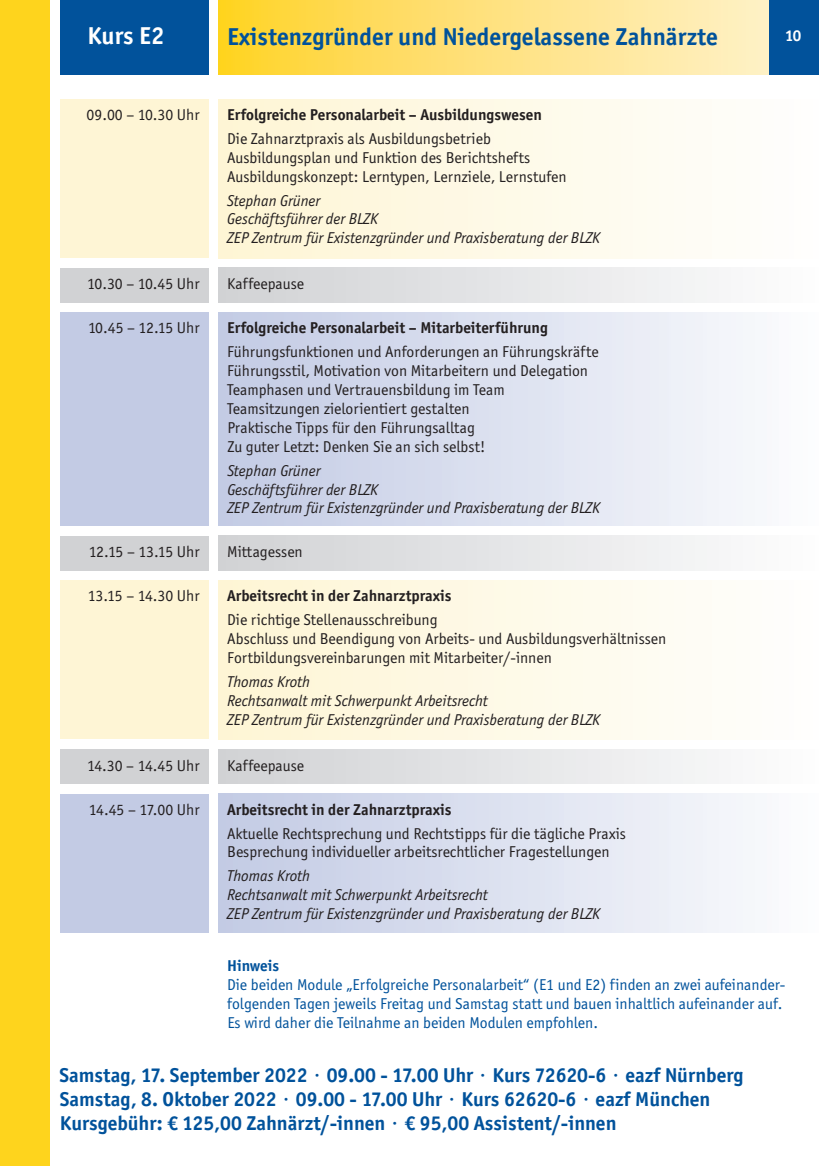
<style>
.page{position:relative;width:819px;height:1166px;background:#fff}
.page>*{position:absolute;margin:0;border:0;box-sizing:border-box;transform-origin:0 0}
.t1{font:700 24.5px "Officina San ITC";color:#01529b}
.t2{font:700 24.5px "Officina San ITC";color:#fff}
.t3{font:700 20.12px/24.2px "Officina San ITC";color:#01529b}
.t4{font:15.75px/18.9px "Officina San ITC";color:#231f20}
.t5{font:italic 15.75px/18.9px "Officina San ITC";color:#231f20}
.t6{font:15.75px/18.9px "Officina San ITC";color:#01529b}
.t7{font:700 15.75px "Officina San ITC";color:#231f20}
.t8{font:700 15.75px "Officina San ITC";color:#01529b}
.t9{font:700 15.75px "Officina San ITC";color:#fff}
</style>
<div class="page">
<div style="left:0;top:0;width:50px;height:1166px;background:#fed41d"></div>
<div style="left:218px;top:0;width:601px;height:74px;background:linear-gradient(to right,#ffd32b,#fff4da)"></div>
<div style="left:60px;top:0;width:148px;height:74px;background:#01529b"></div>
<div style="left:218px;top:313px;width:601px;height:213px;background:linear-gradient(to right,#c2cae4,#fcfdfe)"></div>
<div style="left:60px;top:313px;width:148px;height:213px;background:#c3cbe4"></div>
<div style="left:60px;top:536px;width:148px;height:34px;background:#d1d2d4"></div>
<div style="left:218px;top:536px;width:601px;height:34px;background:linear-gradient(to right,#d0d1d4,#fdfdfd)"></div>
<div style="left:60px;top:580px;width:148px;height:159px;background:#fef5d5"></div>
<div style="left:218px;top:580px;width:601px;height:159px;background:linear-gradient(to right,#fef5d4,#fefefd)"></div>
<div style="left:60px;top:99px;width:148px;height:159px;background:#fef5d5"></div>
<div style="left:218px;top:99px;width:601px;height:159px;background:linear-gradient(to right,#fef5d4,#fefefd)"></div>
<div style="left:60px;top:268px;width:148px;height:35px;background:#d1d2d4"></div>
<div style="left:218px;top:268px;width:601px;height:35px;background:linear-gradient(to right,#d0d1d4,#fdfdfd)"></div>
<div style="left:769px;top:0;width:50px;height:74px;background:#01529b"></div>
<div style="left:218px;top:794px;width:601px;height:139px;background:linear-gradient(to right,#c2cae4,#fcfdfe)"></div>
<div style="left:60px;top:794px;width:148px;height:139px;background:#c3cbe4"></div>
<div style="left:60px;top:749px;width:148px;height:35px;background:#d1d2d4"></div>
<div style="left:218px;top:749px;width:601px;height:35px;background:linear-gradient(to right,#d0d1d4,#fdfdfd)"></div>
<h1 class="t2" style="left:88px;top:27px;width:78px">Kurs E2</h1>
<h1 class="t1" style="left:227px;top:28px;width:492px">Existenzgründer und Niedergelassene Zahnärzte</h1>
<p class="t9" style="left:785px;top:31px;width:18px">10</p>
<p class="t4" style="left:87px;top:105px;width:115px">09.00 – 10.30 Uhr</p>
<p class="t7" style="left:227px;top:109px;width:316px">Erfolgreiche Personalarbeit – Ausbildungswesen</p>
<p class="t4" style="left:227px;top:129px;width:341px">Die Zahnarztpraxis als Ausbildungsbetrieb<br>Ausbildungsplan und Funktion des Berichtshefts<br>Ausbildungskonzept: Lerntypen, Lernziele, Lernstufen</p>
<p class="t5" style="left:227px;top:191px;width:374px">Stephan Grüner<br>Geschäftsführer der BLZK<br>ZEP Zentrum für Existenzgründer und Praxisberatung der BLZK</p>
<p class="t4" style="left:87px;top:275px;width:114px">10.30 – 10.45 Uhr</p>
<p class="t4" style="left:227px;top:275px;width:79px">Kaffeepause</p>
<p class="t4" style="left:88px;top:318px;width:113px">10.45 – 12.15 Uhr</p>
<p class="t7" style="left:227px;top:322px;width:322px">Erfolgreiche Personalarbeit – Mitarbeiterführung</p>
<p class="t4" style="left:227px;top:342px;width:373px">Führungsfunktionen und Anforderungen an Führungskräfte Führungsstil, Motivation von Mitarbeitern und Delegation Teamphasen und Vertrauensbildung im Team Teamsitzungen zielorientiert gestalten<br>Praktische Tipps für den Führungsalltag<br>Zu guter Letzt: Denken Sie an sich selbst!</p>
<p class="t5" style="left:227px;top:461px;width:374px">Stephan Grüner<br>Geschäftsführer der BLZK<br>ZEP Zentrum für Existenzgründer und Praxisberatung der BLZK</p>
<p class="t4" style="left:89px;top:542px;width:112px">12.15 – 13.15 Uhr</p>
<p class="t4" style="left:227px;top:542px;width:77px">Mittagessen</p>
<p class="t4" style="left:88px;top:586px;width:113px">13.15 – 14.30 Uhr</p>
<p class="t7" style="left:227px;top:590px;width:226px">Arbeitsrecht in der Zahnarztpraxis</p>
<p class="t4" style="left:227px;top:610px;width:441px">Die richtige Stellenausschreibung<br>Abschluss und Beendigung von Arbeits- und Ausbildungsverhältnissen<br>Fortbildungsvereinbarungen mit Mitarbeiter/-innen</p>
<p class="t5" style="left:227px;top:672px;width:374px">Thomas Kroth<br>Rechtsanwalt mit Schwerpunkt Arbeitsrecht<br>ZEP Zentrum für Existenzgründer und Praxisberatung der BLZK</p>
<p class="t4" style="left:87px;top:756px;width:114px">14.30 – 14.45 Uhr</p>
<p class="t4" style="left:227px;top:756px;width:79px">Kaffeepause</p>
<p class="t4" style="left:89px;top:800px;width:112px">14.45 – 17.00 Uhr</p>
<p class="t7" style="left:227px;top:804px;width:226px">Arbeitsrecht in der Zahnarztpraxis</p>
<p class="t4" style="left:227px;top:823px;width:400px">Aktuelle Rechtsprechung und Rechtstipps für die tägliche Praxis<br>Besprechung individueller arbeitsrechtlicher Fragestellungen</p>
<p class="t5" style="left:227px;top:866px;width:374px">Thomas Kroth<br>Rechtsanwalt mit Schwerpunkt Arbeitsrecht<br>ZEP Zentrum für Existenzgründer und Praxisberatung der BLZK</p>
<p class="t8" style="left:227px;top:960px;width:54px">Hinweis</p>
<p class="t6" style="left:227px;top:975px;width:559px">Die beiden Module „Erfolgreiche Personalarbeit“ (E1 und E2) finden an zwei aufeinander&shy;folgenden Tagen jeweils Freitag und Samstag statt und bauen inhaltlich aufeinander auf.<br>Es wird daher die Teilnahme an beiden Modulen empfohlen.</p>
<p class="t3" style="left:60px;top:1065px;width:685px">Samstag, 17. September 2022 · 09.00 - 17.00 Uhr · Kurs 72620-6 · eazf Nürnberg<br>Samstag, 8. Oktober 2022 · 09.00 - 17.00 Uhr · Kurs 62620-6 · eazf München<br>Kursgebühr: € 125,00 Zahnärzt/-innen · € 95,00 Assistent/-innen</p>
</div>
